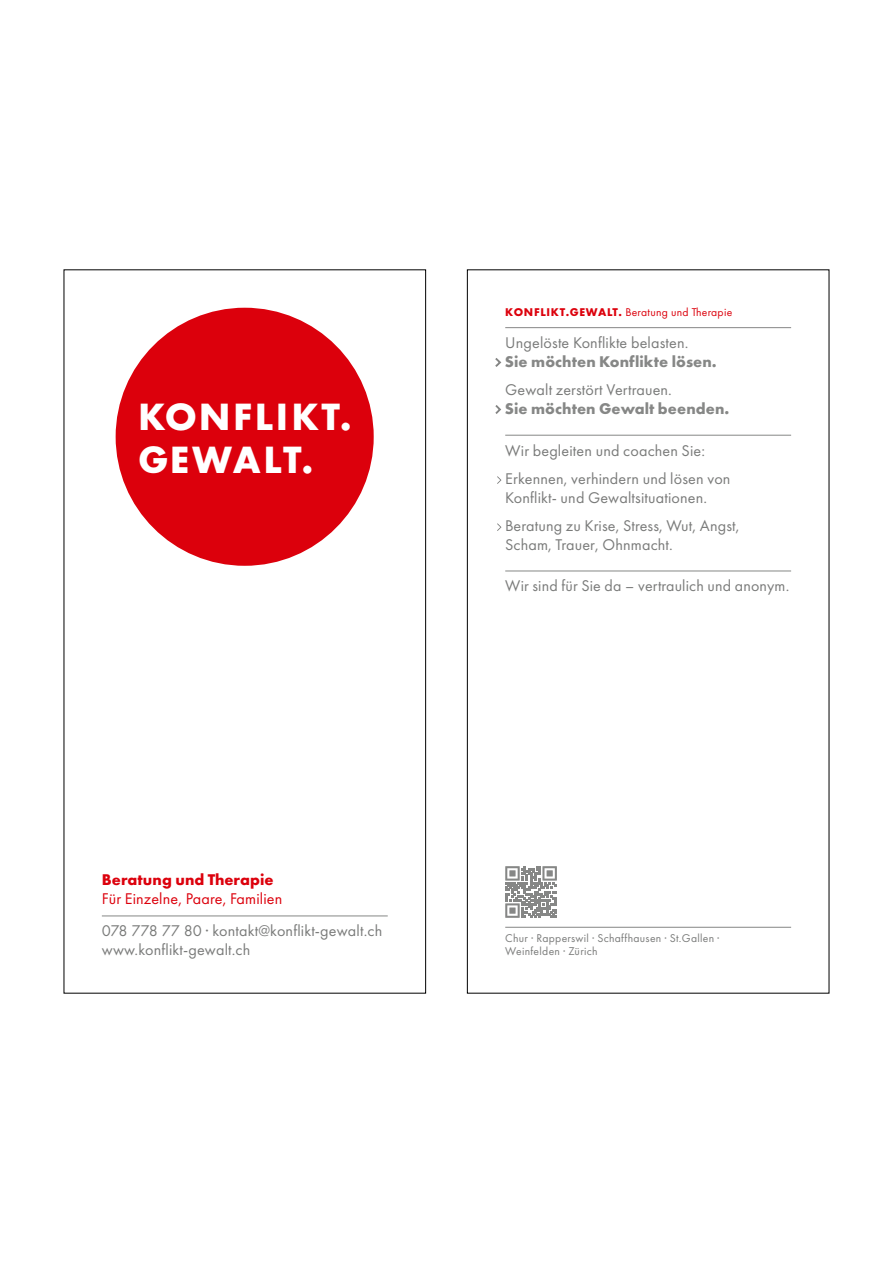
<style>
.page{position:relative;width:893px;height:1263px;background:#fff}
.page>*{position:absolute;margin:0;border:0;box-sizing:border-box;transform-origin:0 0}
.t1{font:700 39.45px/43px "Futura PT";letter-spacing:.06em;color:#fff}
.t2{font:16.05px/28.2px "Futura PT";letter-spacing:.01em;color:#7a7b7a}
.t3{font:700 16.05px "Futura PT";letter-spacing:.005em;color:#868786}
.t4{font:16.05px "Futura PT";letter-spacing:.01em;color:#dc000c}
.t5{font:700 16.05px "Futura PT";letter-spacing:.005em;color:#dc000c}
.t6{font:11.7px/13.4px "Futura PT";letter-spacing:.025em;color:#7a7b7a}
.t7{font:11.7px "Futura PT";letter-spacing:.025em;color:#dc000c}
.s1{font-weight:700}
</style>
<div class="page">
<hr style="left:102px;top:915px;width:286px;height:1px;background:#868786">
<div style="left:116px;top:308px;width:258px;height:258px;background:#dc000c;border-radius:50%"></div>
<hr style="left:505px;top:327px;width:286px;height:1px;background:#868786">
<svg style="left:495px;top:358px;width:7px;height:9px"></svg>
<svg style="left:495px;top:405px;width:6px;height:9px"></svg>
<hr style="left:505px;top:435px;width:286px;height:1px;background:#868786">
<svg style="left:497px;top:476px;width:4px;height:8px"></svg>
<svg style="left:497px;top:523px;width:4px;height:8px"></svg>
<hr style="left:505px;top:570px;width:286px;height:1px;background:#868786">
<hr style="left:505px;top:927px;width:286px;height:1px;background:#868786">
<svg style="left:505px;top:866px;width:52px;height:52px"></svg>
<h1 class="t1" style="left:138px;top:394px;width:215px">KONFLIKT.<br>GEWALT.</h1>
<p class="t5" style="left:102px;top:870px;width:173px">Beratung und Therapie</p>
<p class="t4" style="left:102px;top:889px;width:182px">Für Einzelne, Paare, Familien</p>
<p class="t2" style="left:102px;top:921px;width:282px;line-height:18.9px">078 778 77 80 · kontakt@konflikt-gewalt.ch www.konflikt-gewalt.ch</p>
<p class="t7" style="left:505px;top:305px;width:229px"><span class="s1">KONFLIKT.GEWALT.</span> Beratung und Therapie</p>
<p class="t2" style="left:505px;top:329px;width:185px">Ungelöste Konflikte belasten.</p>
<p class="t3" style="left:505px;top:351px;width:213px">Sie möchten Konflikte lösen.</p>
<p class="t2" style="left:505px;top:376px;width:168px">Gewalt zerstört Vertrauen.</p>
<p class="t3" style="left:505px;top:398px;width:226px">Sie möchten Gewalt beenden.</p>
<p class="t2" style="left:505px;top:436px;width:227px">Wir begleiten und coachen Sie:<br>Erkennen, verhindern und lösen von</p>
<p class="t2" style="left:505px;top:483px;width:236px">Konflikt- und Gewaltsituationen.<br>Beratung zu Krise, Stress, Wut, Angst,</p>
<p class="t2" style="left:505px;top:530px;width:169px">Scham, Trauer, Ohnmacht.</p>
<p class="t2" style="left:505px;top:572px;width:286px">Wir sind für Sie da – vertraulich und anonym.</p>
<p class="t6" style="left:505px;top:931px;width:216px">Chur · Rapperswil · Schaffhausen · St.Gallen ·<br>Weinfelden · Zürich</p>
</div>
